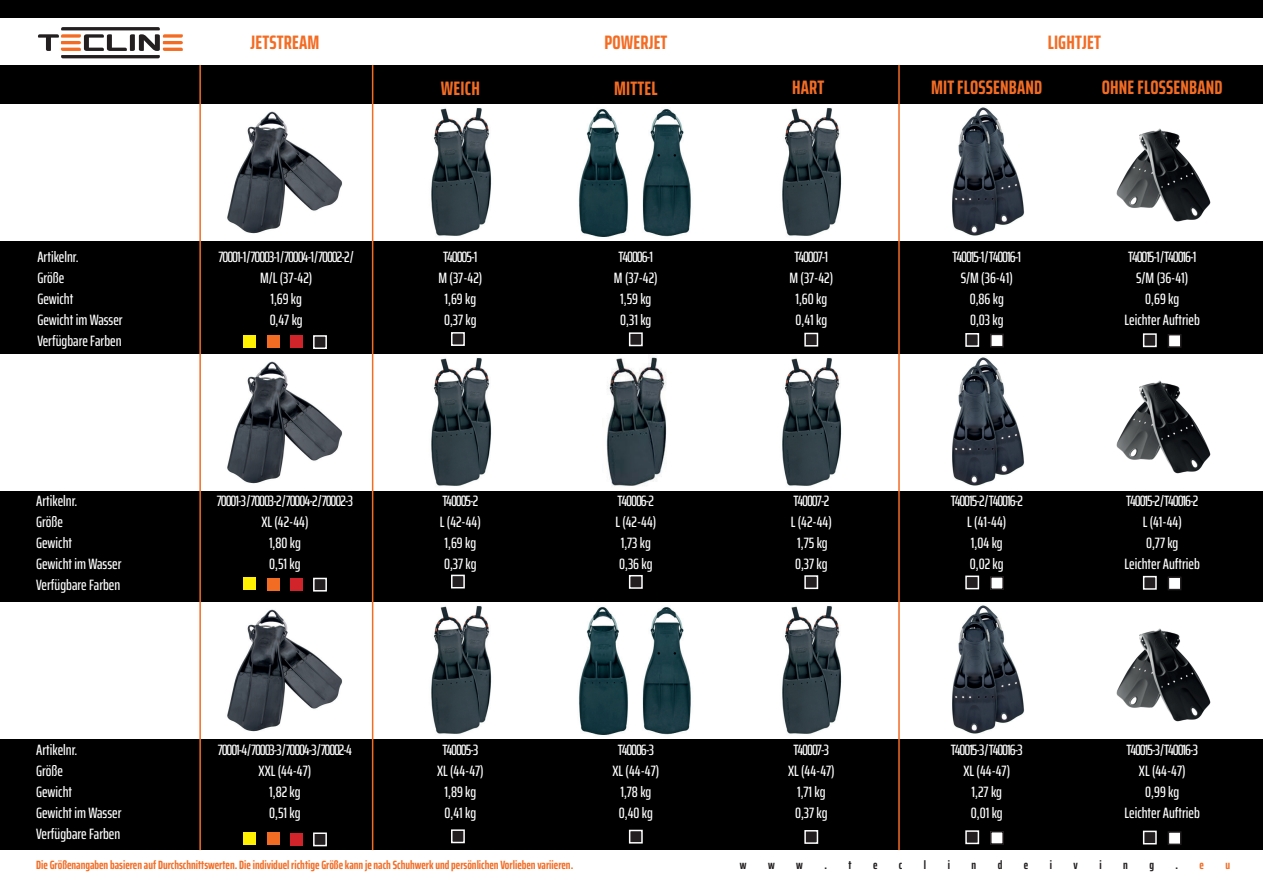
<style>
.page{position:relative;width:1263px;height:893px;background:#000001}
.page>*{position:absolute;margin:0;border:0;box-sizing:border-box;transform-origin:0 0}
.t1{font:700 extra-condensed 19.5px "Saira";letter-spacing:.01em;color:#f36c24}
.t2{font:500 extra-condensed 15px/21px "Saira";color:#fff;text-align:center}
.t3{font:500 extra-condensed 15px/21px "Saira";letter-spacing:-.075em;color:#fff;text-align:center}
.t4{font:500 extra-condensed 15px/21px "Saira";letter-spacing:-.08em;color:#fff;text-align:center}
.t5{font:700 extra-condensed 12px "Saira";color:#f36c24}
.t6{font:700 extra-condensed 12px "Saira";color:#231f20}
</style>
<div class="page">
<div style="left:0;top:104px;width:1263px;height:136px;background:#fff"></div>
<div style="left:0;top:354px;width:1263px;height:136px;background:#fff"></div>
<div style="left:0;top:602px;width:1263px;height:136px;background:#fff"></div>
<div style="left:0;top:18px;width:1263px;height:47px;background:#fff"></div>
<div style="left:0;top:850px;width:1263px;height:43px;background:#fff"></div>
<svg style="left:38px;top:27px;width:145px;height:31px"></svg>
<img style="left:227px;top:111px;width:115px;height:123px">
<img style="left:227px;top:361px;width:115px;height:123px">
<img style="left:227px;top:609px;width:115px;height:123px">
<img style="left:782px;top:108px;width:60px;height:128px">
<img style="left:782px;top:358px;width:60px;height:128px">
<img style="left:782px;top:606px;width:60px;height:128px">
<img style="left:431px;top:108px;width:61px;height:128px">
<img style="left:431px;top:358px;width:61px;height:128px">
<img style="left:431px;top:606px;width:61px;height:128px">
<img style="left:952px;top:107px;width:73px;height:129px">
<img style="left:952px;top:357px;width:73px;height:129px">
<img style="left:952px;top:605px;width:73px;height:129px">
<img style="left:578px;top:108px;width:113px;height:129px">
<img style="left:606px;top:357px;width:61px;height:130px">
<img style="left:578px;top:606px;width:113px;height:129px">
<img style="left:1116px;top:128px;width:95px;height:94px">
<img style="left:1116px;top:380px;width:95px;height:94px">
<img style="left:1116px;top:628px;width:95px;height:94px">
<hr style="left:372px;top:65px;width:1px;height:785px;background:#f36c24">
<hr style="left:199px;top:65px;width:2px;height:785px;background:#f36c24">
<hr style="left:898px;top:65px;width:2px;height:785px;background:#f36c24">
<div style="left:244px;top:335px;width:12px;height:12px;background:#fff101"></div>
<div style="left:267px;top:335px;width:12px;height:13px;background:#f36c24"></div>
<div style="left:290px;top:336px;width:13px;height:12px;background:#d1232a"></div>
<div style="left:314px;top:336px;width:12px;height:12px;background:#231f20"></div>
<div style="left:313px;top:335px;width:14px;height:14px;border:2px solid #fff"></div>
<div style="left:452px;top:333px;width:12px;height:12px;background:#231f20"></div>
<div style="left:451px;top:332px;width:14px;height:14px;border:2px solid #fff"></div>
<div style="left:630px;top:333px;width:12px;height:12px;background:#231f20"></div>
<div style="left:629px;top:332px;width:14px;height:14px;border:2px solid #fff"></div>
<div style="left:805px;top:333px;width:12px;height:13px;background:#231f20"></div>
<div style="left:804px;top:333px;width:14px;height:14px;border:2px solid #fff"></div>
<div style="left:966px;top:334px;width:12px;height:12px;background:#231f20"></div>
<div style="left:965px;top:333px;width:14px;height:14px;border:2px solid #fff"></div>
<div style="left:1144px;top:334px;width:12px;height:12px;background:#231f20"></div>
<div style="left:1143px;top:333px;width:14px;height:14px;border:2px solid #fff"></div>
<div style="left:991px;top:334px;width:12px;height:13px;background:#fff"></div>
<div style="left:990px;top:334px;width:14px;height:13px;border:2px solid #231f20"></div>
<div style="left:1168px;top:335px;width:13px;height:12px;background:#fff"></div>
<div style="left:1168px;top:334px;width:13px;height:14px;border:2px solid #231f20"></div>
<div style="left:244px;top:578px;width:12px;height:12px;background:#fff101"></div>
<div style="left:267px;top:578px;width:12px;height:12px;background:#f36c24"></div>
<div style="left:290px;top:578px;width:13px;height:12px;background:#d1232a"></div>
<div style="left:314px;top:578px;width:12px;height:13px;background:#231f20"></div>
<div style="left:313px;top:578px;width:14px;height:14px;border:2px solid #fff"></div>
<div style="left:452px;top:575px;width:12px;height:13px;background:#231f20"></div>
<div style="left:451px;top:575px;width:14px;height:13px;border:2px solid #fff"></div>
<div style="left:630px;top:576px;width:12px;height:12px;background:#231f20"></div>
<div style="left:629px;top:575px;width:14px;height:14px;border:2px solid #fff"></div>
<div style="left:805px;top:576px;width:12px;height:12px;background:#231f20"></div>
<div style="left:804px;top:575px;width:14px;height:14px;border:2px solid #fff"></div>
<div style="left:966px;top:576px;width:12px;height:13px;background:#231f20"></div>
<div style="left:965px;top:576px;width:14px;height:13px;border:2px solid #fff"></div>
<div style="left:1144px;top:577px;width:12px;height:12px;background:#231f20"></div>
<div style="left:1143px;top:576px;width:14px;height:14px;border:2px solid #fff"></div>
<div style="left:991px;top:577px;width:12px;height:12px;background:#fff"></div>
<div style="left:990px;top:576px;width:14px;height:14px;border:2px solid #231f20"></div>
<div style="left:1168px;top:577px;width:13px;height:13px;background:#fff"></div>
<div style="left:1168px;top:576px;width:13px;height:14px;border:2px solid #231f20"></div>
<div style="left:244px;top:832px;width:12px;height:13px;background:#fff101"></div>
<div style="left:267px;top:833px;width:12px;height:12px;background:#f36c24"></div>
<div style="left:290px;top:833px;width:13px;height:12px;background:#d1232a"></div>
<div style="left:314px;top:833px;width:12px;height:13px;background:#231f20"></div>
<div style="left:313px;top:832px;width:14px;height:14px;border:2px solid #fff"></div>
<div style="left:452px;top:830px;width:12px;height:12px;background:#231f20"></div>
<div style="left:451px;top:829px;width:14px;height:14px;border:2px solid #fff"></div>
<div style="left:630px;top:830px;width:12px;height:13px;background:#231f20"></div>
<div style="left:629px;top:830px;width:14px;height:13px;border:2px solid #fff"></div>
<div style="left:805px;top:831px;width:12px;height:12px;background:#231f20"></div>
<div style="left:804px;top:830px;width:14px;height:14px;border:2px solid #fff"></div>
<div style="left:966px;top:831px;width:12px;height:12px;background:#231f20"></div>
<div style="left:965px;top:830px;width:14px;height:14px;border:2px solid #fff"></div>
<div style="left:1144px;top:831px;width:12px;height:13px;background:#231f20"></div>
<div style="left:1143px;top:831px;width:14px;height:13px;border:2px solid #fff"></div>
<div style="left:991px;top:832px;width:12px;height:12px;background:#fff"></div>
<div style="left:990px;top:831px;width:14px;height:14px;border:2px solid #231f20"></div>
<div style="left:1168px;top:832px;width:13px;height:12px;background:#fff"></div>
<div style="left:1168px;top:831px;width:13px;height:14px;border:2px solid #231f20"></div>
<h1 class="t1" style="left:250px;top:27px;width:70px">JETSTREAM</h1>
<h1 class="t1" style="left:604px;top:27px;width:64px">POWERJET</h1>
<h1 class="t1" style="left:441px;top:73px;width:40px">WEICH</h1>
<h1 class="t1" style="left:614px;top:73px;width:45px">MITTEL</h1>
<h1 class="t1" style="left:792px;top:73px;width:34px">HART</h1>
<h1 class="t1" style="left:931px;top:73px;width:113px">MIT FLOSSENBAND</h1>
<h1 class="t1" style="left:1102px;top:73px;width:122px">OHNE FLOSSENBAND</h1>
<h1 class="t1" style="left:1048px;top:27px;width:55px">LIGHTJET</h1>
<p class="t2" style="left:37px;top:246px;width:87px;text-align:left">Artikelnr.<br>Größe<br>Gewicht<br>Gewicht im Wasser<br>Verfügbare Farben</p>
<p class="t3" style="left:219px;top:246px;width:137px">70001-1 / 70003-1 / 70004-1 / 70002-2 /<br>M/L (37-42)<br>1,69 kg<br>0,47 kg</p>
<p class="t2" style="left:36px;top:490px;width:87px;text-align:left">Artikelnr.<br>Größe<br>Gewicht<br>Gewicht im Wasser<br>Verfügbare Farben</p>
<p class="t2" style="left:36px;top:739px;width:87px;text-align:left">Artikelnr.<br>Größe<br>Gewicht<br>Gewicht im Wasser<br>Verfügbare Farben</p>
<p class="t3" style="left:217px;top:490px;width:138px">70001-3 / 70003-2 / 70004-2 / 70002-3<br>XL (42-44)<br>1,80 kg<br>0,51 kg</p>
<p class="t4" style="left:218px;top:739px;width:136px">70001-4 / 70003-3 / 70004-3 / 70002-4<br>XXL (44-47)<br>1,82 kg<br>0,51 kg</p>
<p class="t2" style="left:438px;top:246px;width:45px">T40005-1<br>M (37-42)<br>1,69 kg<br>0,37 kg</p>
<p class="t2" style="left:440px;top:490px;width:42px">T40005-2<br>L (42-44)<br>1,69 kg<br>0,37 kg</p>
<p class="t2" style="left:437px;top:739px;width:48px">T40005-3<br>XL (44-47)<br>1,89 kg<br>0,41 kg</p>
<p class="t2" style="left:614px;top:246px;width:45px">T40006-1<br>M (37-42)<br>1,59 kg<br>0,31 kg</p>
<p class="t2" style="left:615px;top:490px;width:42px">T40006-2<br>L (42-44)<br>1,73 kg<br>0,36 kg</p>
<p class="t2" style="left:612px;top:739px;width:48px">T40006-3<br>XL (44-47)<br>1,78 kg<br>0,40 kg</p>
<p class="t2" style="left:789px;top:246px;width:45px">T40007-1<br>M (37-42)<br>1,60 kg<br>0,41 kg</p>
<p class="t2" style="left:791px;top:490px;width:42px">T40007-2<br>L (42-44)<br>1,75 kg<br>0,37 kg</p>
<p class="t2" style="left:788px;top:739px;width:48px">T40007-3<br>XL (44-47)<br>1,71 kg<br>0,37 kg</p>
<p class="t3" style="left:952px;top:246px;width:70px">T40015-1 / T40016-1<br>S/M (36-41)<br>0,86 kg<br>0,03 kg</p>
<p class="t3" style="left:951px;top:490px;width:74px">T40015-2 / T40016-2<br>L (41-44)<br>1,04 kg<br>0,02 kg</p>
<p class="t3" style="left:951px;top:739px;width:73px">T40015-3 / T40016-3<br>XL (44-47)<br>1,27 kg<br>0,01 kg</p>
<p class="t2" style="left:1124px;top:246px;width:77px">T40015-1 / T40016-1<br>S/M (36-41)<br>0,69 kg<br>Leichter Auftrieb</p>
<p class="t2" style="left:1124px;top:490px;width:77px">T40015-2 / T40016-2<br>L (41-44)<br>0,77 kg<br>Leichter Auftrieb</p>
<p class="t2" style="left:1124px;top:739px;width:77px">T40015-3 / T40016-3<br>XL (44-47)<br>0,99 kg<br>Leichter Auftrieb</p>
<p class="t5" style="left:36px;top:856px;width:539px">Die Größenangaben basieren auf Durchschnittswerten. Die individuel richtige Größe kann je nach Schuhwerk und persönlichen Vorlieben variieren.</p>
<p class="t6" style="left:740px;top:856px;width:8px">w</p>
<p class="t6" style="left:768px;top:856px;width:8px">w</p>
<p class="t6" style="left:796px;top:856px;width:8px">w</p>
<p class="t6" style="left:824px;top:856px;width:4px">.</p>
<p class="t6" style="left:848px;top:856px;width:5px">t</p>
<p class="t6" style="left:873px;top:856px;width:6px">e</p>
<p class="t6" style="left:899px;top:856px;width:5px">c</p>
<p class="t6" style="left:924px;top:856px;width:4px">l</p>
<p class="t6" style="left:948px;top:856px;width:4px">i</p>
<p class="t6" style="left:971px;top:856px;width:6px">n</p>
<p class="t6" style="left:998px;top:856px;width:6px">d</p>
<p class="t6" style="left:1024px;top:856px;width:6px">e</p>
<p class="t6" style="left:1050px;top:856px;width:4px">i</p>
<p class="t6" style="left:1073px;top:856px;width:6px">v</p>
<p class="t6" style="left:1099px;top:856px;width:4px">i</p>
<p class="t6" style="left:1123px;top:856px;width:6px">n</p>
<p class="t6" style="left:1149px;top:856px;width:6px">g</p>
<p class="t6" style="left:1175px;top:856px;width:4px">.</p>
<p class="t5" style="left:1199px;top:856px;width:6px">e</p>
<p class="t5" style="left:1225px;top:856px;width:6px">u</p>
</div>
